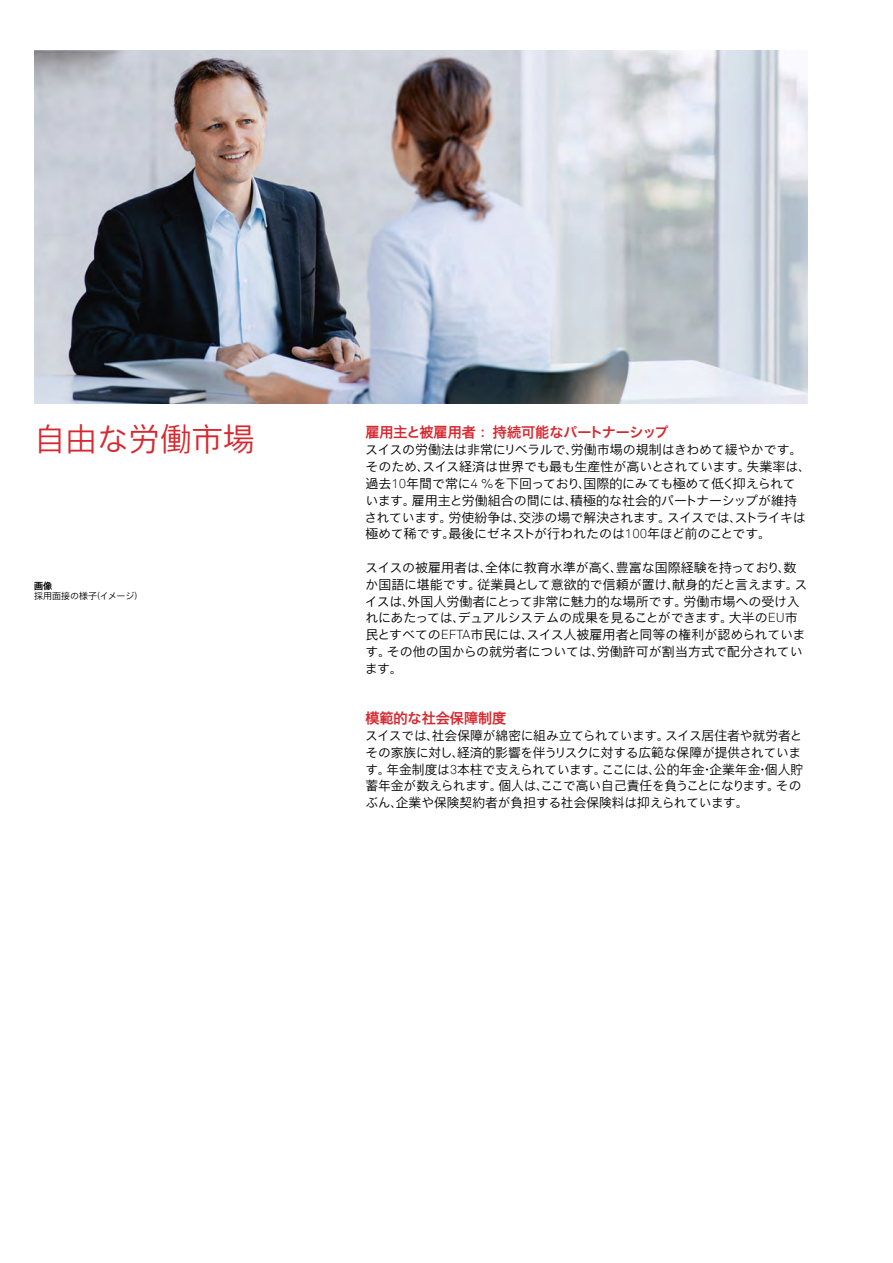
<style>
.page{position:relative;width:893px;height:1263px;background:#fff}
.page>*{position:absolute;margin:0;border:0;box-sizing:border-box;transform-origin:0 0}
.t1{font:31.5px "Akkurat S GE Light";color:#d7282f}
.t2{font:14.1px "Akkurat S GE Bold";color:#d7282f}
.t3{font:12.75px/16.8px "Akkurat S GE Light";letter-spacing:-.005em;color:#000}
.t4{font:9px "Akkurat S GE Light";color:#000}
.t5{font:9px "Akkurat S GE Bold";color:#000}
</style>
<div class="page">
<img style="left:34px;top:51px;width:774px;height:353px">
<h1 class="t1" style="left:34px;top:417px;width:222px">自由な労働市場</h1>
<p class="t2" style="left:365px;top:422px;width:305px">雇用主と被雇用者： 持続可能なパートナーシップ</p>
<p class="t3" style="left:364px;top:441px;width:448px">スイスの労働法は非常にリベラルで、労働市場の規制はきわめて緩やかです。そのため、スイス経済は世界でも最も生産性が高いとされています。失業率は、過去10年間で常に4 ％を下回っており、国際的にみても極めて低く抑えられています。雇用主と労働組合の間には、積極的な社会的パートナーシップが維持されています。労使紛争は、交渉の場で解決されます。スイスでは、ストライキは極めて稀です。最後にゼネストが行われたのは100年ほど前のことです。</p>
<p class="t3" style="left:365px;top:558px;width:444px">スイスの被雇用者は、全体に教育水準が高く、豊富な国際経験を持っており、数か国語に堪能です。従業員として意欲的で信頼が置け、献身的だと言えます。スイスは、外国人労働者にとって非常に魅力的な場所です。労働市場への受け入れにあたっては、デュアルシステムの成果を見ることができます。大半のEU市民とすべてのEFTA市民には、スイス人被雇用者と同等の権利が認められています。その他の国からの就労者については、労働許可が割当方式で配分されています。</p>
<p class="t2" style="left:365px;top:708px;width:142px">模範的な社会保障制度</p>
<p class="t3" style="left:365px;top:726px;width:439px">スイスでは、社会保障が綿密に組み立てられています。スイス居住者や就労者とその家族に対し、経済的影響を伴うリスクに対する広範な保障が提供されています。年金制度は3本柱で支えられています。ここには、公的年金・企業年金・個人貯蓄年金が数えられます。個人は、ここで高い自己責任を負うことになります。そのぶん、企業や保険契約者が負担する社会保険料は抑えられています。</p>
<p class="t5" style="left:34px;top:579px;width:19px">画像</p>
<p class="t4" style="left:34px;top:590px;width:110px">採用面接の様子（イメージ）</p>
</div>
